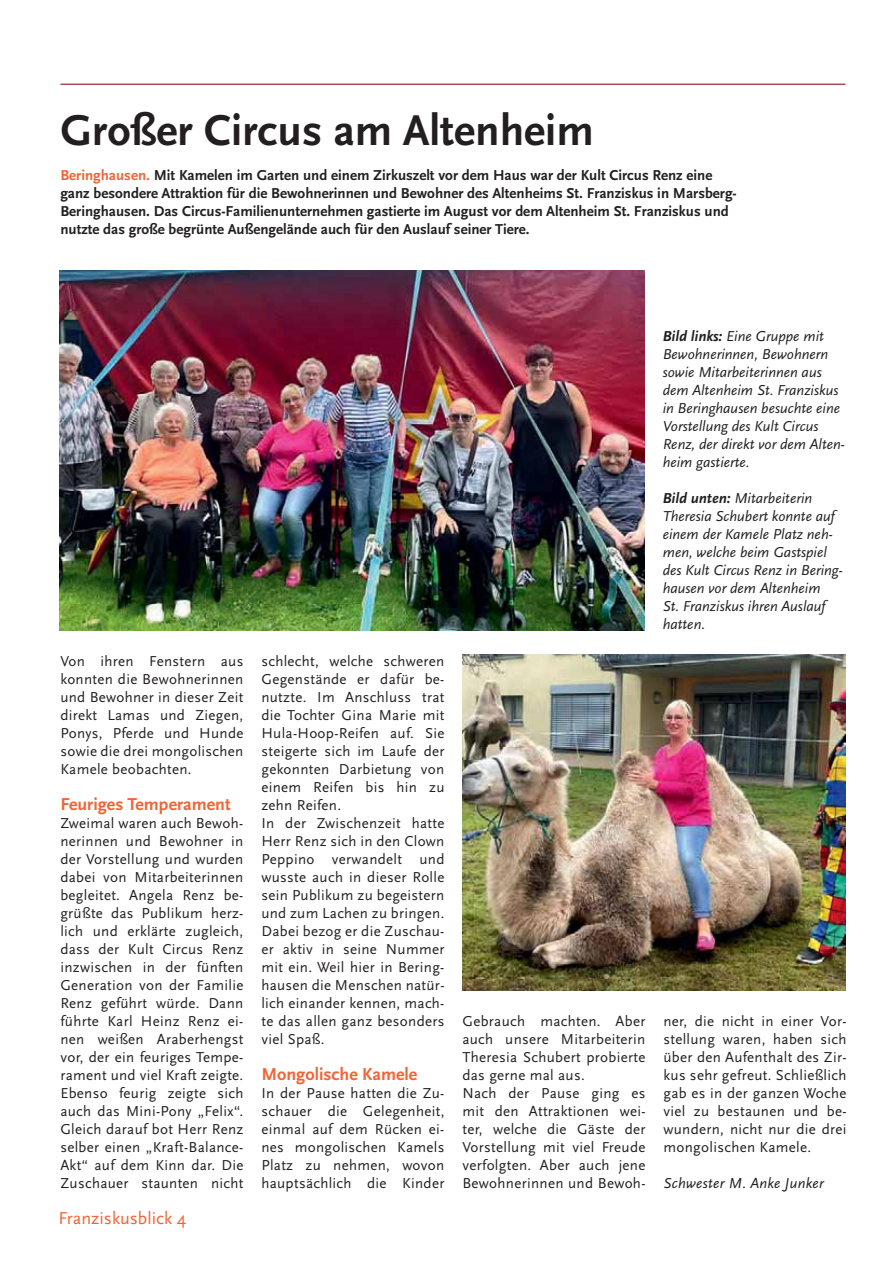
<style>
.page{position:relative;width:893px;height:1263px;background:#fff}
.page>*{position:absolute;margin:0;border:0;box-sizing:border-box;transform-origin:0 0}
.t1{font:700 45px "Scala Sans Pro";color:#231f20}
.t2{font:700 18px "Scala Sans Pro";color:#f26435}
.t3{font:18px "Scala Sans Pro";color:#f26435}
.t4{font:15px/18px "Scala Sans Pro";letter-spacing:.02em;color:#231f20;text-align:justify}
.t5{font:italic 15px/18px "Scala Sans Pro";color:#231f20}
.t6{font:700 15px/18px "Scala Sans Pro";color:#231f20}
.t7{font:italic 15px "Scala Sans Pro";letter-spacing:.02em;color:#231f20}
.s1{color:#f26435}
.s2{font-weight:700}
</style>
<div class="page">
<hr style="left:60px;top:84px;width:785px;height:1px;background:#aa4d51">
<img style="left:60px;top:270px;width:585px;height:360px">
<img style="left:462px;top:654px;width:383px;height:336px">
<h1 class="t1" style="left:60px;top:110px;width:535px">Großer Circus am Altenheim</h1>
<p class="t6" style="left:60px;top:167px;width:678px"><span class="s1">Beringhausen.</span> Mit Kamelen im Garten und einem Zirkuszelt vor dem Haus war der Kult Circus Renz eine ganz besondere Attraktion für die Bewohnerinnen und Bewohner des Altenheims St. Franziskus in Marsberg-Beringhausen. Das Circus-Familienunternehmen gastierte im August vor dem Altenheim St. Franziskus und nutzte das große begrünte Außengelände auch für den Auslauf seiner Tiere.</p>
<p class="t4" style="left:60px;top:653px;width:185px">Von ihren Fenstern aus konnten die Bewohnerinnen und Bewohner in dieser Zeit direkt Lamas und Ziegen, Ponys, Pferde und Hunde sowie die drei mongolischen Kamele beobachten.</p>
<p class="t2" style="left:60px;top:796px;width:172px">Feuriges Temperament</p>
<p class="t4" style="left:60px;top:815px;width:185px">Zweimal waren auch Bewoh&shy;nerinnen und Bewohner in der Vorstellung und wurden dabei von Mitarbeiterinnen begleitet. Angela Renz be&shy;grüßte das Publikum herz&shy;lich und erklärte zugleich, dass der Kult Circus Renz inzwischen in der fünften Generation von der Familie Renz geführt würde. Dann führte Karl Heinz Renz ei&shy;nen weißen Araberhengst vor, der ein feuriges Tempe&shy;rament und viel Kraft zeigte.<br>Ebenso feurig zeigte sich auch das Mini-Pony „Felix“.<br>Gleich darauf bot Herr Renz selber einen „Kraft-Balance-Akt“ auf dem Kinn dar. Die Zuschauer staunten nicht</p>
<p class="t3" style="left:58px;top:1210px;width:129px">Franziskusblick 4</p>
<p class="t4" style="left:261px;top:653px;width:185px;text-align:left">schlecht, welche schweren<br>Gegenstände er dafür be&shy;nutzte. Im Anschluss trat die Tochter Gina Marie mit<br>Hula-Hoop-Reifen auf. Sie steigerte sich im Laufe der gekonnten Darbietung von einem Reifen bis hin zu zehn Reifen.<br>In der Zwischenzeit hatte<br>Herr Renz sich in den Clown<br>Peppino verwandelt und wusste auch in dieser Rolle sein Publikum zu begeistern und zum Lachen zu bringen.<br>Dabei bezog er die Zuschau&shy;er aktiv in seine Nummer mit ein. Weil hier in Bering&shy;hausen die Menschen natür&shy;lich einander kennen, mach&shy;te das allen ganz besonders viel Spaß.</p>
<p class="t2" style="left:261px;top:1066px;width:157px">Mongolische Kamele</p>
<p class="t4" style="left:261px;top:1085px;width:185px">In der Pause hatten die Zu&shy;schauer die Gelegenheit, einmal auf dem Rücken ei&shy;nes mongolischen Kamels Platz zu nehmen, wovon hauptsächlich die Kinder</p>
<p class="t5" style="left:663px;top:328px;width:184px"><span class="s2">Bild links:</span> Eine Gruppe mit<br>Bewohnerinnen, Bewohnern sowie Mitarbeiterinnen aus dem Altenheim St. Franziskus in Beringhausen besuchte eine<br>Vorstellung des Kult Circus<br>Renz, der direkt vor dem Alten&shy;heim gastierte.</p>
<p class="t5" style="left:663px;top:490px;width:182px"><span class="s2">Bild unten:</span> Mitarbeiterin<br>Theresia Schubert konnte auf einem der Kamele Platz neh&shy;men, welche beim Gastspiel des Kult Circus Renz in Bering&shy;hausen vor dem Altenheim<br>St. Franziskus ihren Auslauf hatten.</p>
<p class="t4" style="left:462px;top:1013px;width:185px;text-align:left">Gebrauch machten. Aber auch unsere Mitarbeiterin<br>Theresia Schubert probierte das gerne mal aus.<br>Nach der Pause ging es mit den Attraktionen wei&shy;ter, welche die Gäste der<br>Vorstellung mit viel Freude verfolgten. Aber auch jene<br>Bewohnerinnen und Bewoh-</p>
<p class="t4" style="left:663px;top:1013px;width:185px">ner, die nicht in einer Vor&shy;stellung waren, haben sich über den Aufenthalt des Zir&shy;kus sehr gefreut. Schließlich gab es in der ganzen Woche viel zu bestaunen und be&shy;wundern, nicht nur die drei mongolischen Kamele.</p>
<p class="t7" style="left:663px;top:1176px;width:162px">Schwester M. Anke Junker</p>
</div>
